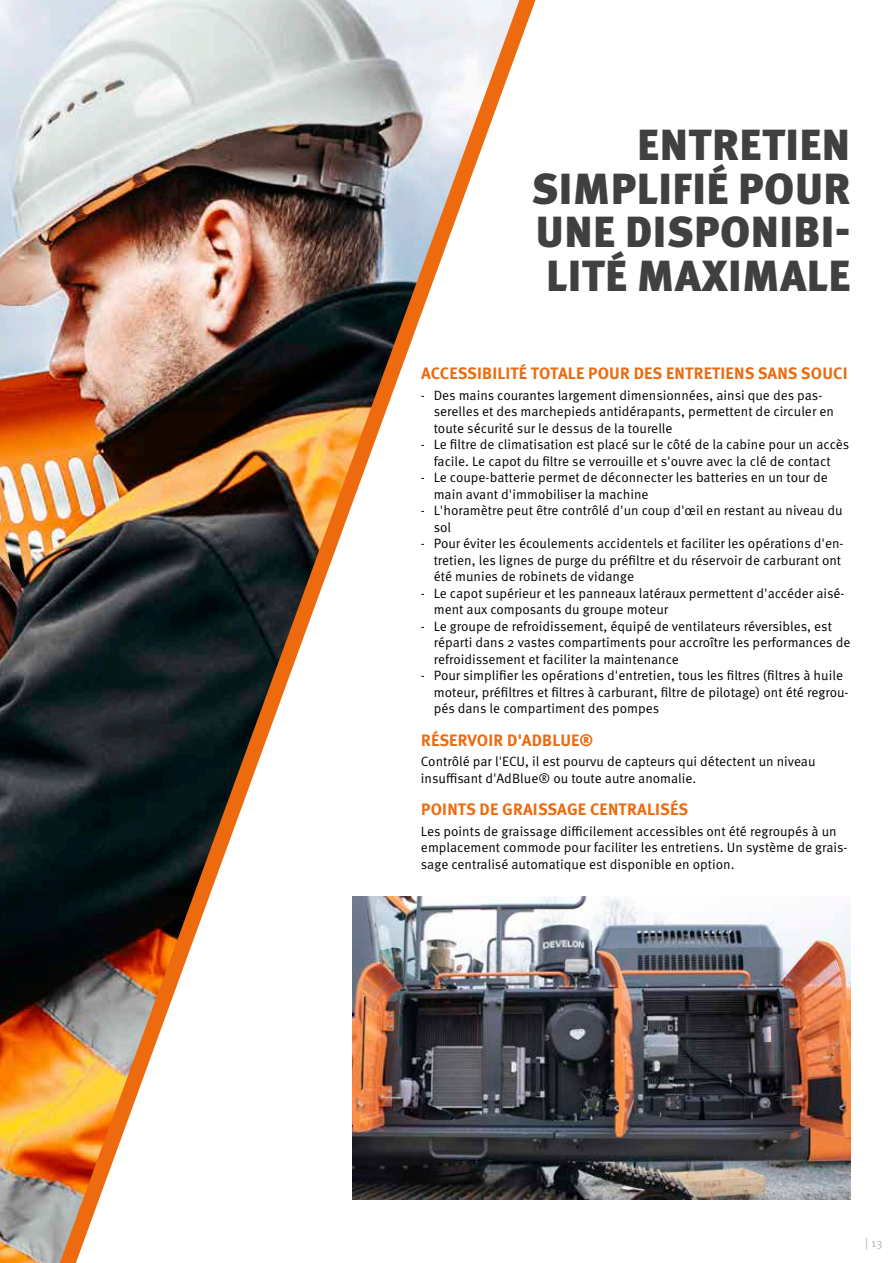
<style>
.page{position:relative;width:893px;height:1263px;background:#fff}
.page>*{position:absolute;margin:0;border:0;box-sizing:border-box;transform-origin:0 0}
.t1{font:900 43.5px/43.5px "Meta Pro";letter-spacing:.01em;color:#423f41;text-align:right}
.t2{font:700 16.5px "Meta Pro";letter-spacing:.01em;color:#ed6a0f}
.t3{font:13.5px/16.5px "Meta Pro Norm";color:#000}
.t4{font:12px "Meta Pro Norm";color:#b2b2b2}
</style>
<div class="page">
<img style="left:0;top:0;width:60px;height:1263px">
<img style="left:60px;top:0;width:475px;height:1263px">
<img style="left:353px;top:897px;width:497px;height:302px">
<h1 class="t1" style="left:532px;top:121px;width:321px">ENTRETIEN<br>SIMPLIFIÉ POUR<br>UNE DISPONIBI-<br>LITÉ MAXIMALE</h1>
<p class="t2" style="left:421px;top:360px;width:428px">ACCESSIBILITÉ TOTALE POUR DES ENTRETIENS SANS SOUCI</p>
<p class="t3" style="left:434px;top:386px;width:402px;text-indent:-13px">- Des mains courantes largement dimensionnées, ainsi que des pas&shy;serelles et des marchepieds antidérapants, permettent de circuler en toute sécurité sur le dessus de la tourelle</p>
<p class="t3" style="left:421px;top:436px;width:430px;text-align:center">- Le filtre de climatisation est placé sur le côté de la cabine pour un accès facile. Le capot du filtre se verrouille et s'ouvre avec la clé de contact</p>
<p class="t3" style="left:434px;top:469px;width:396px;text-indent:-13px">- Le coupe-batterie permet de déconnecter les batteries en un tour de main avant d'immobiliser la machine</p>
<p class="t3" style="left:434px;top:502px;width:410px;text-indent:-13px">- L'horamètre peut être contrôlé d'un coup d'œil en restant au niveau du sol</p>
<p class="t3" style="left:434px;top:535px;width:411px;text-indent:-13px">- Pour éviter les écoulements accidentels et faciliter les opérations d'en&shy;tretien, les lignes de purge du préfiltre et du réservoir de carburant ont été munies de robinets de vidange</p>
<p class="t3" style="left:434px;top:584px;width:412px;text-indent:-13px">- Le capot supérieur et les panneaux latéraux permettent d'accéder aisé&shy;ment aux composants du groupe moteur</p>
<p class="t3" style="left:434px;top:617px;width:418px;text-indent:-13px">- Le groupe de refroidissement, équipé de ventilateurs réversibles, est réparti dans 2 vastes compartiments pour accroître les performances de refroidissement et faciliter la maintenance</p>
<p class="t3" style="left:434px;top:666px;width:416px;text-indent:-13px">- Pour simplifier les opérations d'entretien, tous les filtres (filtres à huile moteur, préfiltres et filtres à carburant, filtre de pilotage) ont été regrou&shy;pés dans le compartiment des pompes</p>
<p class="t2" style="left:421px;top:727px;width:174px">RÉSERVOIR D'ADBLUE®</p>
<p class="t3" style="left:421px;top:753px;width:396px">Contrôlé par l'ECU, il est pourvu de capteurs qui détectent un niveau insuffisant d'AdBlue® ou toute autre anomalie.</p>
<p class="t2" style="left:421px;top:796px;width:269px">POINTS DE GRAISSAGE CENTRALISÉS</p>
<p class="t3" style="left:421px;top:822px;width:428px">Les points de graissage difficilement accessibles ont été regroupés à un emplacement commode pour faciliter les entretiens. Un système de grais&shy;sage centralisé automatique est disponible en option.</p>
<p class="t4" style="left:865px;top:1233px;width:19px">| 13</p>
</div>
